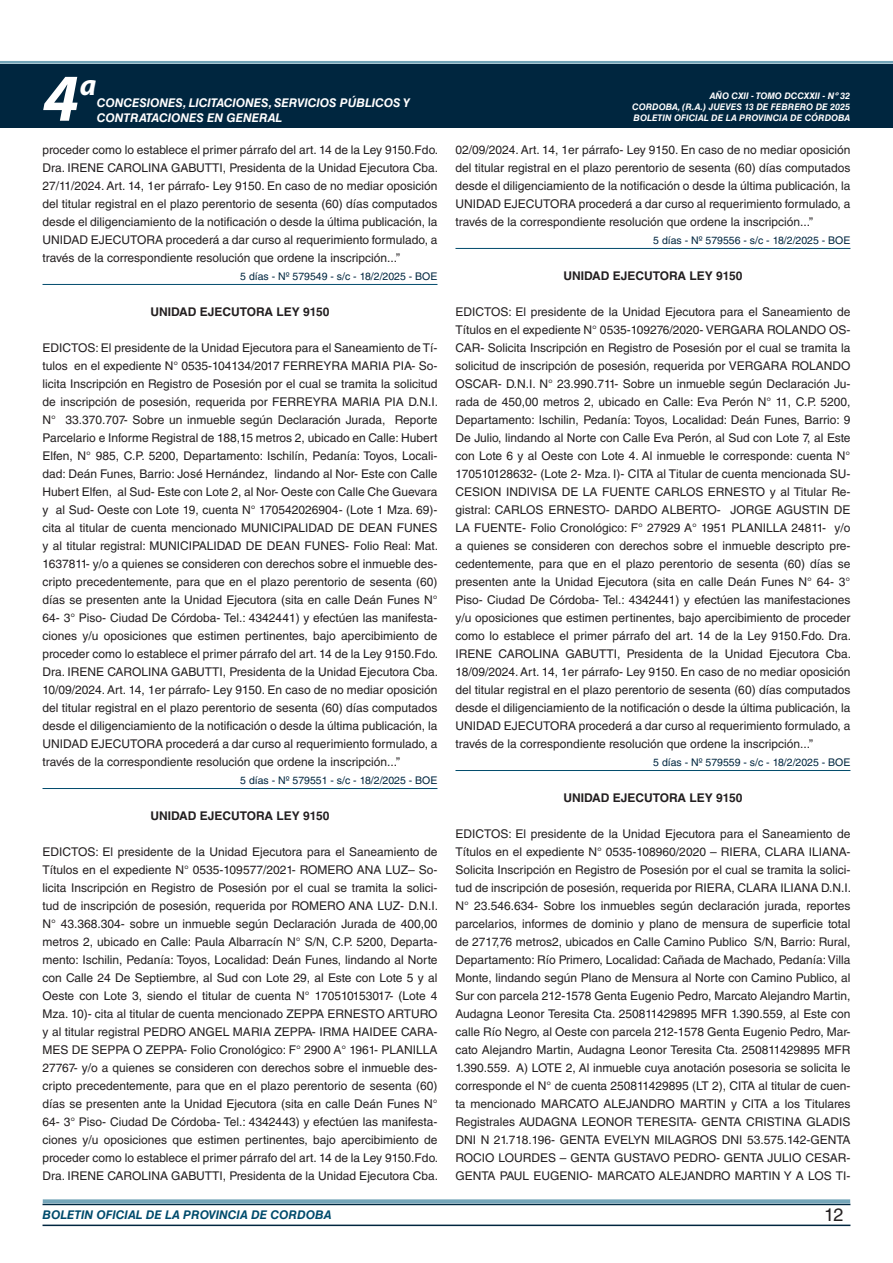
<style>
.page{position:relative;width:893px;height:1263px;background:#fff}
.page>*{position:absolute;margin:0;border:0;box-sizing:border-box;transform-origin:0 0}
.t1{font:italic 700 67.5px "Myriad Pro";color:#fff}
.t2{font:italic 700 30px "Myriad Pro";color:#fff}
.t3{font:18px "Helvetica LT Std";color:#231f20}
.TEXTO_BASE{font:12px/18px "Helvetica LT Std";color:#231f20;text-align:justify}
.RESUELVE{font:700 12px "Helvetica LT Std";color:#231f20}
.t4{font:italic 700 12px/14.4px "Helvetica LT Std";color:#fff}
.t5{font:italic 700 12px "Helvetica LT Std";color:#004b6c}
.FECHA_DE_VENCIMIENTO{font:10.5px "Helvetica LT Std";color:#00263f}
.t6{font:italic 700 9px/10.8px "Helvetica LT Std";color:#fff;text-align:right}
</style>
<div class="page">
<div style="left:0;top:61px;width:893px;height:6px;background:#fff;opacity:.75"></div>
<hr style="left:43px;top:1224px;width:807px;height:2px;background:#00263f">
<div style="left:42px;top:1198px;width:809px;height:8px;background:#fff;opacity:.75"></div>
<div style="left:0;top:64px;width:893px;height:64px;background:#00263f"></div>
<hr style="left:43px;top:284px;width:394px;height:1px;background:#004b6c">
<hr style="left:43px;top:788px;width:394px;height:1px;background:#004b6c">
<hr style="left:455px;top:248px;width:395px;height:1px;background:#004b6c">
<hr style="left:455px;top:770px;width:395px;height:1px;background:#004b6c">
<h1 class="t1" style="left:43px;top:54px;width:38px">4</h1>
<h2 class="t2" style="left:80px;top:66px;width:18px">a</h2>
<p class="t4" style="left:97px;top:96px;width:315px">CONCESIONES, LICITACIONES, SERVICIOS PÚBLICOS Y<br>CONTRATACIONES EN GENERAL</p>
<p class="TEXTO_BASE" style="left:43px;top:141px;width:397px">proceder como lo establece el primer párrafo del art. 14 de la Ley 9150.Fdo.<br>Dra. IRENE CAROLINA GABUTTI, Presidenta de la Unidad Ejecutora Cba.<br>27/11/2024. Art. 14, 1er párrafo- Ley 9150. En caso de no mediar oposición del titular registral en el plazo perentorio de sesenta (60) días computados desde el diligenciamiento de la notificación o desde la última publicación, la UNIDAD EJECUTORA procederá a dar curso al requerimiento formulado, a través de la correspondiente resolución que ordene la inscripción...”</p>
<p class="FECHA_DE_VENCIMIENTO" style="left:240px;top:270px;width:199px">5 días - Nº 579549 - s/c - 18/2/2025 - BOE</p>
<p class="RESUELVE" style="left:150px;top:304px;width:181px">UNIDAD EJECUTORA LEY 9150</p>
<p class="TEXTO_BASE" style="left:43px;top:339px;width:397px">EDICTOS: El presidente de la Unidad Ejecutora para el Saneamiento de Tí&shy;tulos en el expediente N° 0535-104134/2017 FERREYRA MARIA PIA- So&shy;licita Inscripción en Registro de Posesión por el cual se tramita la solicitud de inscripción de posesión, requerida por FERREYRA MARIA PIA D.N.I.<br>N° 33.370.707- Sobre un inmueble según Declaración Jurada, Reporte Parcelario e Informe Registral de 188,15 metros 2, ubicado en Calle: Hubert Elfen, N° 985, C.P. 5200, Departamento: Ischilín, Pedanía: Toyos, Locali&shy;dad: Deán Funes, Barrio: José Hernández, lindando al Nor- Este con Calle Hubert Elfen, al Sud- Este con Lote 2, al Nor- Oeste con Calle Che Guevara y al Sud- Oeste con Lote 19, cuenta N° 170542026904- (Lote 1 Mza. 69)- cita al titular de cuenta mencionado MUNICIPALIDAD DE DEAN FUNES y al titular registral: MUNICIPALIDAD DE DEAN FUNES- Folio Real: Mat.<br>1637811- y/o a quienes se consideren con derechos sobre el inmueble des&shy;cripto precedentemente, para que en el plazo perentorio de sesenta (60) días se presenten ante la Unidad Ejecutora (sita en calle Deán Funes N° 64- 3° Piso- Ciudad De Córdoba- Tel.: 4342441) y efectúen las manifesta&shy;ciones y/u oposiciones que estimen pertinentes, bajo apercibimiento de proceder como lo establece el primer párrafo del art. 14 de la Ley 9150.Fdo.<br>Dra. IRENE CAROLINA GABUTTI, Presidenta de la Unidad Ejecutora Cba.<br>10/09/2024. Art. 14, 1er párrafo- Ley 9150. En caso de no mediar oposición del titular registral en el plazo perentorio de sesenta (60) días computados desde el diligenciamiento de la notificación o desde la última publicación, la UNIDAD EJECUTORA procederá a dar curso al requerimiento formulado, a través de la correspondiente resolución que ordene la inscripción...”</p>
<p class="FECHA_DE_VENCIMIENTO" style="left:240px;top:774px;width:199px">5 días - Nº 579551 - s/c - 18/2/2025 - BOE</p>
<p class="RESUELVE" style="left:150px;top:808px;width:181px">UNIDAD EJECUTORA LEY 9150</p>
<p class="TEXTO_BASE" style="left:43px;top:843px;width:397px">EDICTOS: El presidente de la Unidad Ejecutora para el Saneamiento de Títulos en el expediente N° 0535-109577/2021- ROMERO ANA LUZ– So&shy;licita Inscripción en Registro de Posesión por el cual se tramita la solici&shy;tud de inscripción de posesión, requerida por ROMERO ANA LUZ- D.N.I.<br>N° 43.368.304- sobre un inmueble según Declaración Jurada de 400,00 metros 2, ubicado en Calle: Paula Albarracín N° S/N, C.P. 5200, Departa&shy;mento: Ischilin, Pedanía: Toyos, Localidad: Deán Funes, lindando al Norte con Calle 24 De Septiembre, al Sud con Lote 29, al Este con Lote 5 y al Oeste con Lote 3, siendo el titular de cuenta N° 170510153017- (Lote 4<br>Mza. 10)- cita al titular de cuenta mencionado ZEPPA ERNESTO ARTURO y al titular registral PEDRO ANGEL MARIA ZEPPA- IRMA HAIDEE CARA-MES DE SEPPA O ZEPPA- Folio Cronológico: F° 2900 A° 1961- PLANILLA 27767- y/o a quienes se consideren con derechos sobre el inmueble des&shy;cripto precedentemente, para que en el plazo perentorio de sesenta (60) días se presenten ante la Unidad Ejecutora (sita en calle Deán Funes N° 64- 3° Piso- Ciudad De Córdoba- Tel.: 4342443) y efectúen las manifesta&shy;ciones y/u oposiciones que estimen pertinentes, bajo apercibimiento de proceder como lo establece el primer párrafo del art. 14 de la Ley 9150.Fdo.<br>Dra. IRENE CAROLINA GABUTTI, Presidenta de la Unidad Ejecutora Cba.</p>
<p class="t6" style="left:632px;top:91px;width:220px">AÑO CXII - TOMO DCCXXII - Nº 32<br>CORDOBA, (R.A.) JUEVES 13 DE FEBRERO DE 2025</p>
<p class="t6" style="left:634px;top:112px;width:218px">BOLETIN OFICIAL DE LA PROVINCIA DE CÓRDOBA</p>
<p class="TEXTO_BASE" style="left:455px;top:141px;width:396px">02/09/2024. Art. 14, 1er párrafo- Ley 9150. En caso de no mediar oposición del titular registral en el plazo perentorio de sesenta (60) días computados desde el diligenciamiento de la notificación o desde la última publicación, la UNIDAD EJECUTORA procederá a dar curso al requerimiento formulado, a través de la correspondiente resolución que ordene la inscripción...”</p>
<p class="FECHA_DE_VENCIMIENTO" style="left:653px;top:234px;width:199px">5 días - Nº 579556 - s/c - 18/2/2025 - BOE</p>
<p class="RESUELVE" style="left:563px;top:268px;width:181px">UNIDAD EJECUTORA LEY 9150</p>
<p class="TEXTO_BASE" style="left:455px;top:303px;width:397px">EDICTOS: El presidente de la Unidad Ejecutora para el Saneamiento de Títulos en el expediente N° 0535-109276/2020- VERGARA ROLANDO OS-CAR- Solicita Inscripción en Registro de Posesión por el cual se tramita la solicitud de inscripción de posesión, requerida por VERGARA ROLANDO OSCAR- D.N.I. N° 23.990.711- Sobre un inmueble según Declaración Ju&shy;rada de 450,00 metros 2, ubicado en Calle: Eva Perón N° 11, C.P. 5200, Departamento: Ischilin, Pedanía: Toyos, Localidad: Deán Funes, Barrio: 9<br>De Julio, lindando al Norte con Calle Eva Perón, al Sud con Lote 7, al Este con Lote 6 y al Oeste con Lote 4. Al inmueble le corresponde: cuenta N° 170510128632- (Lote 2- Mza. I)- CITA al Titular de cuenta mencionada SU-CESION INDIVISA DE LA FUENTE CARLOS ERNESTO y al Titular Re&shy;gistral: CARLOS ERNESTO- DARDO ALBERTO- JORGE AGUSTIN DE LA FUENTE- Folio Cronológico: F° 27929 A° 1951 PLANILLA 24811- y/o a quienes se consideren con derechos sobre el inmueble descripto pre&shy;cedentemente, para que en el plazo perentorio de sesenta (60) días se presenten ante la Unidad Ejecutora (sita en calle Deán Funes N° 64- 3° Piso- Ciudad De Córdoba- Tel.: 4342441) y efectúen las manifestaciones y/u oposiciones que estimen pertinentes, bajo apercibimiento de proceder como lo establece el primer párrafo del art. 14 de la Ley 9150.Fdo. Dra.<br>IRENE CAROLINA GABUTTI, Presidenta de la Unidad Ejecutora Cba.<br>18/09/2024. Art. 14, 1er párrafo- Ley 9150. En caso de no mediar oposición del titular registral en el plazo perentorio de sesenta (60) días computados desde el diligenciamiento de la notificación o desde la última publicación, la UNIDAD EJECUTORA procederá a dar curso al requerimiento formulado, a través de la correspondiente resolución que ordene la inscripción...”</p>
<p class="FECHA_DE_VENCIMIENTO" style="left:653px;top:756px;width:199px">5 días - Nº 579559 - s/c - 18/2/2025 - BOE</p>
<p class="RESUELVE" style="left:563px;top:790px;width:181px">UNIDAD EJECUTORA LEY 9150</p>
<p class="TEXTO_BASE" style="left:455px;top:825px;width:397px">EDICTOS: El presidente de la Unidad Ejecutora para el Saneamiento de Títulos en el expediente N° 0535-108960/2020 – RIERA, CLARA ILIANA-Solicita Inscripción en Registro de Posesión por el cual se tramita la solici&shy;tud de inscripción de posesión, requerida por RIERA, CLARA ILIANA D.N.I.<br>N° 23.546.634- Sobre los inmuebles según declaración jurada, reportes parcelarios, informes de dominio y plano de mensura de superficie total de 2717,76 metros2, ubicados en Calle Camino Publico S/N, Barrio: Rural, Departamento: Río Primero, Localidad: Cañada de Machado, Pedanía: Villa Monte, lindando según Plano de Mensura al Norte con Camino Publico, al Sur con parcela 212-1578 Genta Eugenio Pedro, Marcato Alejandro Martin, Audagna Leonor Teresita Cta. 250811429895 MFR 1.390.559, al Este con calle Río Negro, al Oeste con parcela 212-1578 Genta Eugenio Pedro, Mar&shy;cato Alejandro Martin, Audagna Leonor Teresita Cta. 250811429895 MFR 1.390.559. A) LOTE 2, Al inmueble cuya anotación posesoria se solicita le corresponde el N° de cuenta 250811429895 (LT 2), CITA al titular de cuen&shy;ta mencionado MARCATO ALEJANDRO MARTIN y CITA a los Titulares Registrales AUDAGNA LEONOR TERESITA- GENTA CRISTINA GLADIS DNI N 21.718.196- GENTA EVELYN MILAGROS DNI 53.575.142-GENTA ROCIO LOURDES – GENTA GUSTAVO PEDRO- GENTA JULIO CESAR-GENTA PAUL EUGENIO- MARCATO ALEJANDRO MARTIN Y A LOS TI-</p>
<p class="t5" style="left:43px;top:1208px;width:290px">BOLETIN OFICIAL DE LA PROVINCIA DE CORDOBA</p>
<h3 class="t3" style="left:824px;top:1204px;width:21px">12</h3>
</div>
